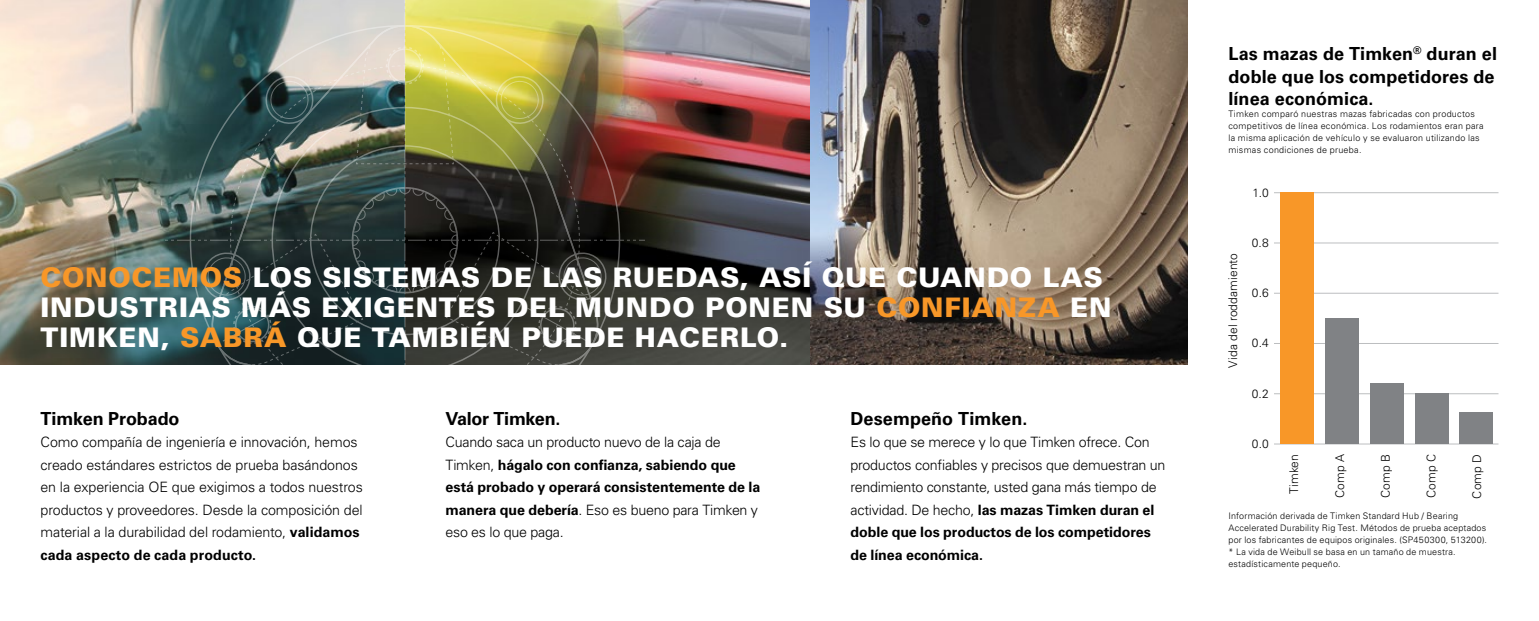
<style>
.page{position:relative;width:1539px;height:621px;background:#fff}
.page>*{position:absolute;margin:0;border:0;box-sizing:border-box;transform-origin:0 0}
.t1{font:900 27px/30px "Univers LT Std";letter-spacing:.025em;color:#fff}
.t2{font:700 18px/22.5px "Univers LT Std";letter-spacing:.005em;color:#000}
.t3{font:700 18px "Univers LT Std";letter-spacing:-.015em;color:#000}
.t4{font:300 14.25px/22.5px "Univers LT Std";letter-spacing:-.01em;color:#000}
.t5{font:700 14.25px/22.5px "Univers LT Std";letter-spacing:-.005em;color:#000}
.t6{font:300 12px "Univers LT Std";letter-spacing:.01em;color:#000}
.t7{font:300 9px/12px "Univers LT Std";letter-spacing:.025em;color:#000}
.s1{color:#f89728}
.s2{font-weight:700}
.s3{font-weight:300}
</style>
<div class="page">
<img style="left:0;top:0;width:1188px;height:365px">
<hr style="left:1274px;top:243px;width:224px;height:1px;background:#bcbec0">
<hr style="left:1274px;top:293px;width:224px;height:1px;background:#bcbec0">
<hr style="left:1274px;top:343px;width:224px;height:1px;background:#bcbec0">
<hr style="left:1274px;top:393px;width:224px;height:1px;background:#bcbec0">
<hr style="left:1274px;top:444px;width:224px;height:1px;background:#bcbec0">
<hr style="left:1274px;top:192px;width:224px;height:1px;background:#bcbec0">
<div style="left:1280px;top:192px;width:34px;height:252px;background:#f89728"></div>
<div style="left:1325px;top:318px;width:34px;height:126px;background:#808285"></div>
<div style="left:1370px;top:383px;width:34px;height:61px;background:#808285"></div>
<div style="left:1415px;top:393px;width:33px;height:51px;background:#808285"></div>
<div style="left:1460px;top:412px;width:33px;height:32px;background:#808285"></div>
<img style="left:165px;top:0;width:480px;height:365px">
<h1 class="t1" style="left:40px;top:262px;width:1073px"><span class="s1">CONOCEMOS</span> LOS SISTEMAS DE LAS RUEDAS, ASÍ QUE CUANDO LAS<br>INDUSTRIAS MÁS EXIGENTES DEL MUNDO PONEN SU <span class="s1">CONFIANZA</span> EN<br>TIMKEN, <span class="s1">SABRÁ</span> QUE TAMBIÉN PUEDE HACERLO.</h1>
<p class="t2" style="left:40px;top:408px;width:141px">Timken Probado</p>
<p class="t4" style="left:40px;top:431px;width:324px">Como compañía de ingeniería e innovación, hemos creado estándares estrictos de prueba basándonos en la experiencia OE que exigimos a todos nuestros productos y proveedores. Desde la composición del material a la durabilidad del rodamiento, <span class="s2">validamos cada aspecto de cada producto.</span></p>
<p class="t3" style="left:445px;top:408px;width:116px">Valor Timken.</p>
<p class="t5" style="left:445px;top:431px;width:316px"><span class="s3">Cuando saca un producto nuevo de la caja de Timken,</span> hágalo con confianza, sabiendo que está probado y operará consistentemente de la manera que debería<span class="s3">. Eso es bueno para Timken y eso es lo que paga.</span></p>
<p class="t2" style="left:850px;top:408px;width:178px">Desempeño Timken.</p>
<p class="t4" style="left:850px;top:431px;width:316px">Es lo que se merece y lo que Timken ofrece. Con productos confiables y precisos que demuestran un rendimiento constante, usted gana más tiempo de actividad. De hecho, <span class="s2">las mazas Timken duran el doble que los productos de los competidores de línea económica.</span></p>
<p class="t2" style="left:1228px;top:43px;width:270px">Las mazas de Timken<sup>®</sup> duran el doble que los competidores de línea económica.</p>
<p class="t7" style="left:1228px;top:108px;width:257px">Timken comparó nuestras mazas fabricadas con productos competitivos de línea económica. Los rodamientos eran para la misma aplicación de vehículo y se evaluaron utilizando las mismas condiciones de prueba.</p>
<p class="t6" style="left:1253px;top:185px;width:18px">1.0</p>
<p class="t6" style="left:1226px;top:368px;width:116px;rotate:-90deg">Vida del roddamiento</p>
<p class="t6" style="left:1252px;top:235px;width:19px">0.8</p>
<p class="t6" style="left:1252px;top:286px;width:19px">0.6</p>
<p class="t6" style="left:1252px;top:336px;width:19px">0.4</p>
<p class="t6" style="left:1252px;top:386px;width:19px">0.2</p>
<p class="t6" style="left:1252px;top:436px;width:19px">0.0</p>
<p class="t6" style="left:1287px;top:494px;width:41px;rotate:-90deg">Timken</p>
<p class="t6" style="left:1333px;top:498px;width:45px;rotate:-90deg">Comp A</p>
<p class="t6" style="left:1378px;top:498px;width:45px;rotate:-90deg">Comp B</p>
<p class="t6" style="left:1424px;top:498px;width:45px;rotate:-90deg">Comp C</p>
<p class="t6" style="left:1470px;top:499px;width:46px;rotate:-90deg">Comp D</p>
<p class="t7" style="left:1228px;top:510px;width:260px">Información derivada de Timken Standard Hub / Bearing Accelerated Durability Rig Test. Métodos de prueba aceptados por los fabricantes de equipos originales. (SP450300, 513200). * La vida de Weibull se basa en un tamaño de muestra. estadísticamente pequeño.</p>
</div>
